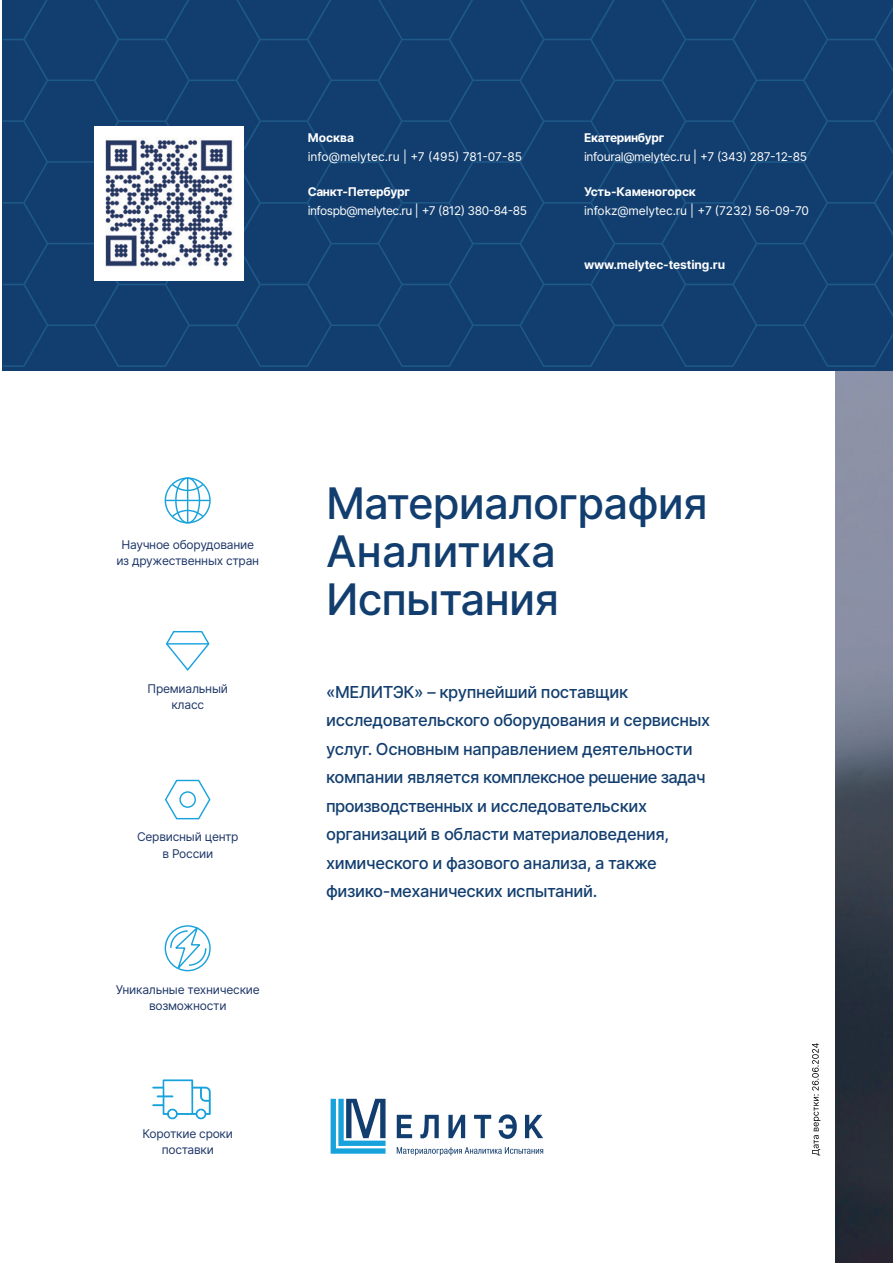
<style>
.page{position:relative;width:893px;height:1263px;background:#fff}
.page>*{position:absolute;margin:0;border:0;box-sizing:border-box;transform-origin:0 0}
.t1{font:500 43.5px/48px "Inter";letter-spacing:-.02em;color:#123e6f}
.t2{font:500 16.5px/28.5px "Inter";letter-spacing:-.02em;color:#123e6f}
.t3{font:12px "Inter";color:#fff}
.t4{font:12px/16px "Inter";letter-spacing:-.02em;color:#1d3667;text-align:center}
.t5{font:700 12px "Inter";letter-spacing:-.015em;color:#fff}
</style>
<div class="page">
<img style="left:835px;top:370px;width:58px;height:893px">
<div style="left:3px;top:0;width:890px;height:367px;background:#123e6f"></div>
<svg style="left:397px;top:1115px;width:15px;height:23px"></svg>
<svg style="left:420px;top:1115px;width:19px;height:23px"></svg>
<svg style="left:448px;top:1115px;width:17px;height:23px"></svg>
<svg style="left:474px;top:1115px;width:17px;height:23px"></svg>
<svg style="left:499px;top:1114px;width:18px;height:25px"></svg>
<svg style="left:525px;top:1115px;width:18px;height:23px"></svg>
<svg style="left:397px;top:1147px;width:146px;height:8px"></svg>
<svg style="left:331px;top:1099px;width:55px;height:55px"></svg>
<svg style="left:165px;top:631px;width:45px;height:40px"></svg>
<hr style="left:167px;top:643px;width:42px;height:1px;background:#18a2dc">
<svg style="left:164px;top:779px;width:47px;height:41px"></svg>
<div style="left:165px;top:925px;width:46px;height:46px;border:1px solid #18a2dc;border-radius:50%"></div>
<svg style="left:169px;top:925px;width:38px;height:45px"></svg>
<div style="left:165px;top:477px;width:46px;height:46px;border:1px solid #18a2dc;border-radius:50%"></div>
<svg style="left:170px;top:477px;width:35px;height:47px"></svg>
<hr style="left:187px;top:478px;width:1px;height:45px;background:#18a2dc">
<hr style="left:165px;top:500px;width:45px;height:1px;background:#18a2dc">
<svg style="left:152px;top:1079px;width:59px;height:40px"></svg>
<img style="left:95px;top:126px;width:149px;height:154px">
<svg style="left:812px;top:1043px;width:8px;height:112px"></svg>
<p class="t5" style="left:308px;top:128px;width:48px">Москва</p>
<p class="t3" style="left:308px;top:148px;width:216px">info@melytec.ru | +7 (495) 781-07-85</p>
<p class="t5" style="left:308px;top:182px;width:104px">Санкт-Петербург</p>
<p class="t3" style="left:308px;top:202px;width:221px">infospb@melytec.ru | +7 (812) 380-84-85</p>
<p class="t5" style="left:584px;top:128px;width:82px">Екатеринбург</p>
<p class="t3" style="left:584px;top:148px;width:224px">infoural@melytec.ru | +7 (343) 287-12-85</p>
<p class="t5" style="left:584px;top:182px;width:113px">Усть-Каменогорск</p>
<p class="t3" style="left:584px;top:202px;width:226px">infokz@melytec.ru | +7 (7232) 56-09-70</p>
<p class="t5" style="left:584px;top:256px;width:143px">www.melytec-testing.ru</p>
<p class="t4" style="left:116px;top:536px;width:144px">Научное оборудование из дружественных стран</p>
<p class="t4" style="left:148px;top:680px;width:82px">Премиальный класс</p>
<p class="t4" style="left:137px;top:829px;width:103px">Сервисный центр в России</p>
<p class="t4" style="left:116px;top:981px;width:146px">Уникальные технические возможности</p>
<p class="t4" style="left:143px;top:1125px;width:92px">Короткие сроки поставки</p>
<h1 class="t1" style="left:326px;top:478px;width:383px">Материалография<br>Аналитика<br>Испытания</h1>
<p class="t2" style="left:326px;top:677px;width:386px">«МЕЛИТЭК» – крупнейший поставщик исследовательского оборудования и сервисных услуг. Основным направлением деятельности компании является комплексное решение задач производственных и исследовательских организаций в области материаловедения, химического и фазового анализа, а также физико-механических испытаний.</p>
</div>
